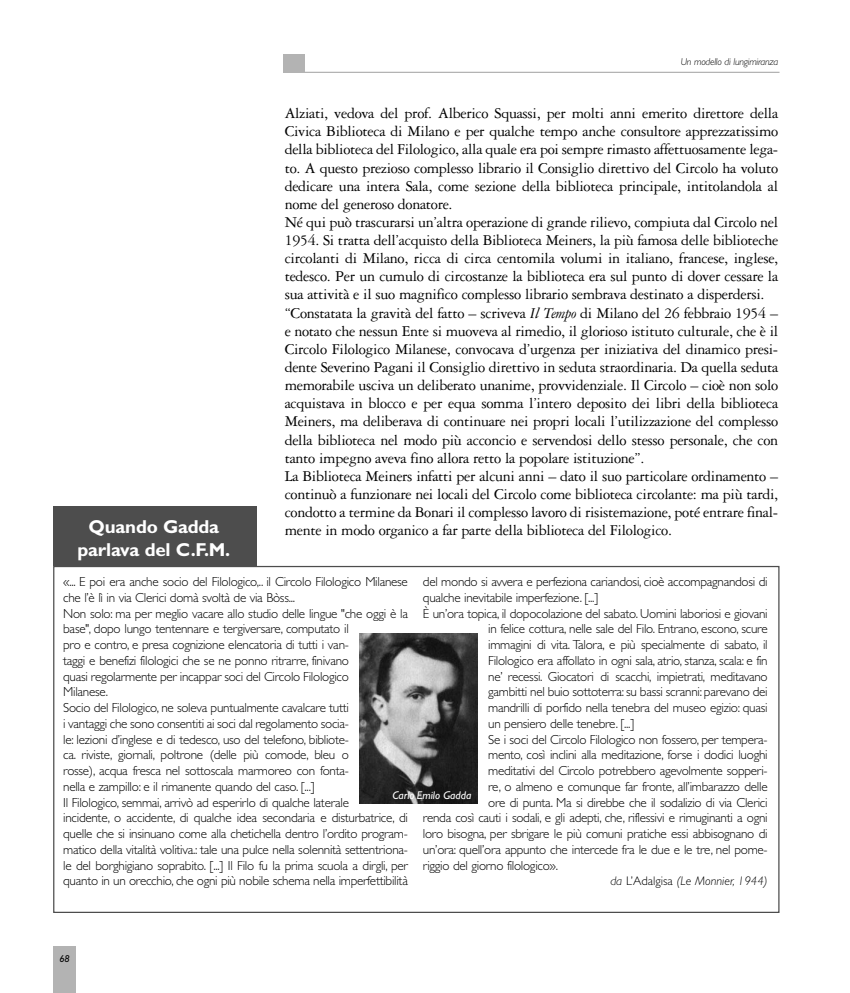
<style>
.page{position:relative;width:850px;height:993px;background:#fff}
.page>*{position:absolute;margin:0;border:0;box-sizing:border-box;transform-origin:0 0}
.t1{font:700 18.75px/22.5px "Gill Sans";letter-spacing:-.01em;color:#fff;text-align:center}
.t2{font:16px/18.1px "Garamond Three";letter-spacing:-.02em;color:#000}
.t3{font:300 13.12px/15.8px "Gill Sans";letter-spacing:-.02em;color:#000}
.t4{font:italic 300 12.5px "Gill Sans";color:#000}
.t5{font:italic 11.25px "Gill Sans";color:#fff}
.t6{font:italic 300 10px "Gill Sans";letter-spacing:-.02em;color:#000}
.t7{font:italic 10px "Gill Sans";color:#000}
.s1{font-style:italic}
.s2{font-style:normal}
</style>
<div class="page">
<div style="left:53px;top:946px;width:23px;height:46px;background:#b3b3b3"></div>
<hr style="left:283px;top:72px;width:497px;height:1px;background:#b3b3b3">
<div style="left:283px;top:55px;width:22px;height:18px;background:#b3b3b3"></div>
<div style="left:53px;top:506px;width:203px;height:60px;background:#4d4d4d"></div>
<img style="left:359px;top:633px;width:118px;height:170px">
<h1 class="t1" style="left:77px;top:517px;width:154px">Quando Gadda parlava del C.F.M.</h1>
<p class="t6" style="left:681px;top:58px;width:99px">Un modello di lungimiranza</p>
<p class="t2" style="left:285px;top:106px;width:495px">Alziati, vedova del prof. Alberico Squassi, per molti anni emerito direttore della Civica Biblioteca di Milano e per qualche tempo anche consultore apprezzatissimo della biblioteca del Filologico, alla quale era poi sempre rimasto affettuosamente lega&shy;to. A questo prezioso complesso librario il Consiglio direttivo del Circolo ha voluto dedicare una intera Sala, come sezione della biblioteca principale, intitolandola al nome del generoso donatore.<br>Né qui può trascurarsi un’altra operazione di grande rilievo, compiuta dal Circolo nel 1954. Si tratta dell’acquisto della Biblioteca Meiners, la più famosa delle biblioteche circolanti di Milano, ricca di circa centomila volumi in italiano, francese, inglese, tedesco. Per un cumulo di circostanze la biblioteca era sul punto di dover cessare la sua attività e il suo magnifico complesso librario sembrava destinato a disperdersi. “Constatata la gravità del fatto – scriveva <span class="s1">Il Tempo</span> di Milano del 26 febbraio 1954 – e notato che nessun Ente si muoveva al rimedio, il glorioso istituto culturale, che è il Circolo Filologico Milanese, convocava d’urgenza per iniziativa del dinamico presi&shy;dente Severino Pagani il Consiglio direttivo in seduta straordinaria. Da quella seduta memorabile usciva un deliberato unanime, provvidenziale. Il Circolo – cioè non solo acquistava in blocco e per equa somma l’intero deposito dei libri della biblioteca Meiners, ma deliberava di continuare nei propri locali l’utilizzazione del complesso della biblioteca nel modo più acconcio e servendosi dello stesso personale, che con tanto impegno aveva fino allora retto la popolare istituzione”.<br>La Biblioteca Meiners infatti per alcuni anni – dato il suo particolare ordinamento – continuò a funzionare nei locali del Circolo come biblioteca circolante: ma più tardi, condotto a termine da Bonari il complesso lavoro di risistemazione, poté entrare final&shy;mente in modo organico a far parte della biblioteca del Filologico.</p>
<p class="t3" style="left:63px;top:575px;width:346px">«... E poi era anche socio del Filologico,.. il Circolo Filologico Milanese che l’è lì in via Clerici domà svoltà de via Bòss...<br>Non solo: ma per meglio vacare allo studio delle lingue "che oggi è la base", dopo lungo tentennare e tergiversare, computato il<br>pro e contro, e presa cognizione elencatoria di tutti i van-<br>taggi e benefizi filologici che se ne ponno ritrarre, finivano<br>quasi regolarmente per incappar soci del Circolo Filologico<br>Milanese.<br>Socio del Filologico, ne soleva puntualmente cavalcare tutti<br>i vantaggi che sono consentiti ai soci dal regolamento socia-<br>le: lezioni d’inglese e di tedesco, uso del telefono, bibliote-<br>ca. riviste, giornali, poltrone (delle più comode, bleu o<br>rosse), acqua fresca nel sottoscala marmoreo con fonta-<br>nella e zampillo: e il rimanente quando del caso. [...]<br>Il Filologico, semmai, arrivò ad esperirlo di qualche laterale<br>incidente, o accidente, di qualche idea secondaria e disturbatrice, di quelle che si insinuano come alla chetichella dentro l’ordito program&shy;matico della vitalità volitiva.: tale una pulce nella solennità settentriona&shy;le del borghigiano soprabito. [...] Il Filo fu la prima scuola a dirgli, per quanto in un orecchio, che ogni più nobile schema nella imperfettibilità</p>
<p class="t3" style="left:423px;top:575px;width:346px">del mondo si avvera e perfeziona cariandosi, cioè accompagnandosi di</p>
<p class="t3" style="left:423px;top:591px;width:177px">qualche inevitabile imperfezione. [...]</p>
<p class="t3" style="left:423px;top:606px;width:346px">È un’ora topica, il dopocolazione del sabato. Uomini laboriosi e giovani</p>
<p class="t3" style="left:488px;top:622px;width:281px">in felice cottura, nelle sale del Filo. Entrano, escono, scure</p>
<p class="t3" style="left:488px;top:638px;width:281px">immagini di vita. Talora, e più specialmente di sabato, il</p>
<p class="t3" style="left:488px;top:654px;width:281px">Filologico era affollato in ogni sala, atrio, stanza, scala: e fin</p>
<p class="t3" style="left:488px;top:669px;width:281px">ne’ recessi. Giocatori di scacchi, impietrati, meditavano</p>
<p class="t3" style="left:488px;top:685px;width:281px">gambitti nel buio sottoterra: su bassi scranni: parevano dei</p>
<p class="t3" style="left:488px;top:701px;width:281px">mandrilli di porfido nella tenebra del museo egizio: quasi</p>
<p class="t3" style="left:488px;top:717px;width:148px">un pensiero delle tenebre. [...]</p>
<p class="t3" style="left:488px;top:732px;width:281px">Se i soci del Circolo Filologico non fossero, per tempera-</p>
<p class="t3" style="left:488px;top:748px;width:281px">mento, così inclini alla meditazione, forse i dodici luoghi</p>
<p class="t3" style="left:488px;top:764px;width:281px">meditativi del Circolo potrebbero agevolmente sopperi-</p>
<p class="t3" style="left:488px;top:780px;width:281px">re, o almeno e comunque far fronte, all’imbarazzo delle</p>
<p class="t3" style="left:488px;top:795px;width:281px">ore di punta. Ma si direbbe che il sodalizio di via Clerici</p>
<p class="t3" style="left:423px;top:811px;width:346px">renda così cauti i sodali, e gli adepti, che, riflessivi e rimuginanti a ogni</p>
<p class="t3" style="left:423px;top:827px;width:346px">loro bisogna, per sbrigare le più comuni pratiche essi abbisognano di</p>
<p class="t3" style="left:423px;top:843px;width:346px">un’ora: quell’ora appunto che intercede fra le due e le tre, nel pome-</p>
<p class="t3" style="left:423px;top:858px;width:137px">riggio del giorno filologico».</p>
<p class="t4" style="left:610px;top:876px;width:159px">da <span class="s2">L’Adalgisa</span> (Le Monnier, 1944)</p>
<p class="t5" style="left:392px;top:791px;width:81px">Carlo Emilo Gadda</p>
<p class="t7" style="left:59px;top:954px;width:12px">68</p>
</div>
